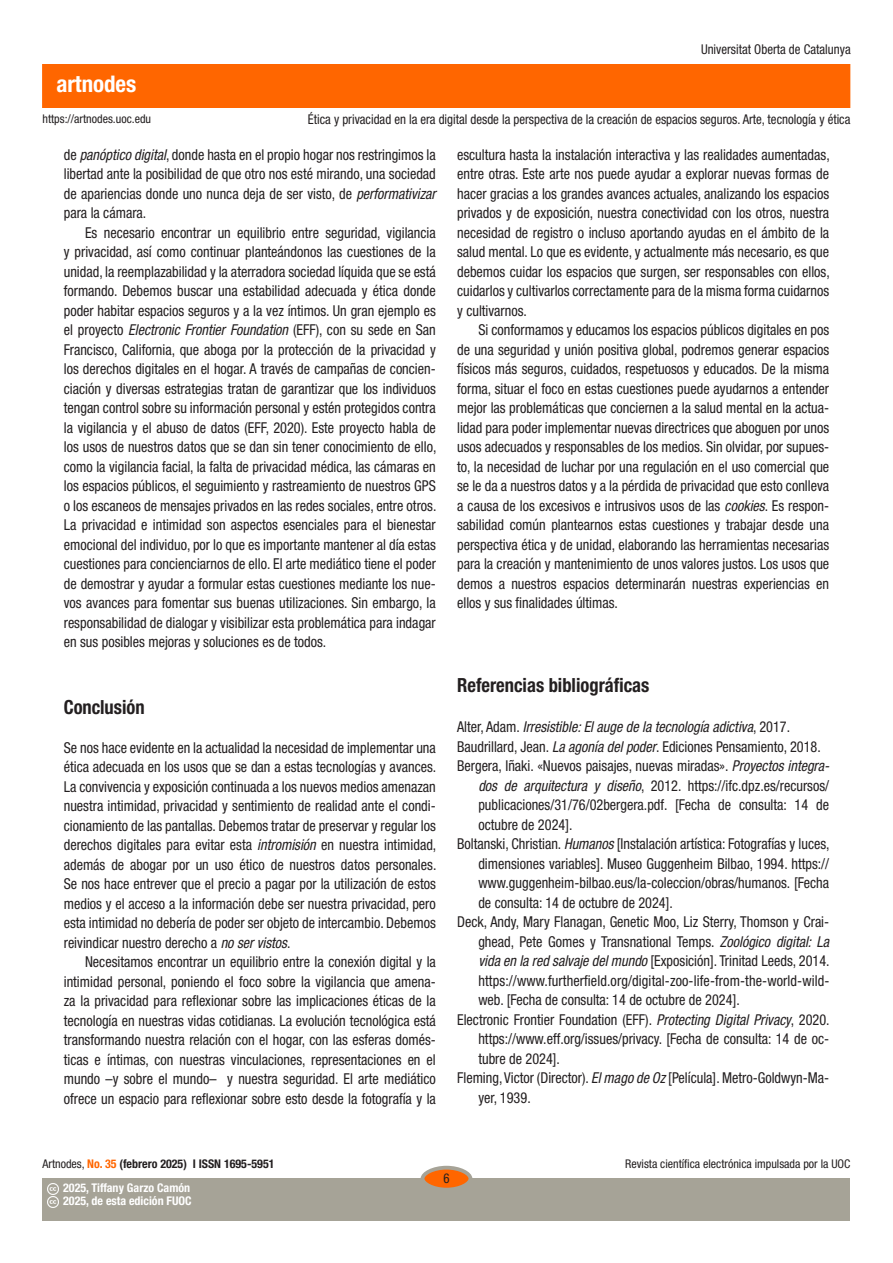
<style>
.page{position:relative;width:893px;height:1263px;background:#fff}
.page>*{position:absolute;margin:0;border:0;box-sizing:border-box;transform-origin:0 0}
.t1{font:700 condensed 22.95px "Helvetica Neue LT Std";color:#fff}
._03_apartat_1{font:700 condensed 19.5px "Helvetica Neue LT Std";color:#231f20;scale:.95 1}
._02_texto_base{font:condensed 15px/19.5px "Helvetica Neue LT Std";color:#231f20;text-align:justify;scale:.95 1}
._04_biblio{font:condensed 15px/19.5px "Helvetica Neue LT Std";color:#231f20;text-align:justify;scale:.95 1}
._02_texto_base_1{font:condensed 15px/19.5px "Helvetica Neue LT Std";color:#231f20;text-align:justify;scale:.95 1}
._04_biblio-2{font:italic condensed 15px "Helvetica Neue LT Std";color:#231f20;scale:.95 1}
.t2{font:condensed 13.5px "Helvetica Neue LT Std";color:#231f20;scale:.95 1}
.t3{font:condensed 12px "Helvetica Neue LT Std";color:#231f20}
.t4{font:700 condensed 12px/13.5px "Helvetica Neue LT Std";color:#fff}
.t5{font:700 condensed 12px "Helvetica Neue LT Std";color:#231f20}
.s1{font-style:italic}
.s2{font-style:normal}
.s3{font-weight:400}
.s4{color:#f60}
</style>
<div class="page">
<div style="left:43px;top:65px;width:807px;height:42px;background:#f60"></div>
<div style="left:43px;top:1178px;width:807px;height:42px;background:#a6a397"></div>
<div style="left:422px;top:1168px;width:48px;height:21px;background:#f60;border-radius:50%"></div>
<div style="left:421px;top:1166px;width:51px;height:25px;border:4px solid #a6a397;border-radius:50%"></div>
<svg style="left:47px;top:1183px;width:11px;height:25px"></svg>
<h1 class="t1" style="left:56px;top:69px;width:81px">artnodes</h1>
<p class="t2" style="left:701px;top:42px;width:159px">Universitat Oberta de Catalunya</p>
<p class="t2" style="left:308px;top:112px;width:573px">Ética y privacidad en la era digital desde la perspectiva de la creación de espacios seguros. Arte, tecnología y ética</p>
<p class="_02_texto_base" style="left:64px;top:144px;width:393px">de <span class="s1">panóptico digital</span>, donde hasta en el propio hogar nos restringimos la libertad ante la posibilidad de que otro nos esté mirando, una sociedad de apariencias donde uno nunca deja de ser visto, de <span class="s1">performativizar </span>para la cámara.</p>
<p class="_02_texto_base" style="left:64px;top:222px;width:394px;text-indent:21px">Es necesario encontrar un equilibrio entre seguridad, vigilancia y privacidad, así como continuar planteándonos las cuestiones de la unidad, la reemplazabilidad y la aterradora sociedad líquida que se está formando. Debemos buscar una estabilidad adecuada y ética donde poder habitar espacios seguros y a la vez íntimos. Un gran ejemplo es el proyecto <span class="s1">Electronic Frontier Foundation</span> (EFF), con su sede en San Francisco, California, que aboga por la protección de la privacidad y los derechos digitales en el hogar. A través de campañas de concien&shy;ciación y diversas estrategias tratan de garantizar que los individuos tengan control sobre su información personal y estén protegidos contra la vigilancia y el abuso de datos (EFF, 2020). Este proyecto habla de los usos de nuestros datos que se dan sin tener conocimiento de ello, como la vigilancia facial, la falta de privacidad médica, las cámaras en los espacios públicos, el seguimiento y rastreamiento de nuestros GPS o los escaneos de mensajes privados en las redes sociales, entre otros.<br>La privacidad e intimidad son aspectos esenciales para el bienestar emocional del individuo, por lo que es importante mantener al día estas cuestiones para concienciarnos de ello. El arte mediático tiene el poder de demostrar y ayudar a formular estas cuestiones mediante los nue&shy;vos avances para fomentar sus buenas utilizaciones. Sin embargo, la responsabilidad de dialogar y visibilizar esta problemática para indagar en sus posibles mejoras y soluciones es de todos.</p>
<p class="t3" style="left:43px;top:112px;width:110px">https://artnodes.uoc.edu</p>
<p class="_02_texto_base" style="left:457px;top:144px;width:394px">escultura hasta la instalación interactiva y las realidades aumentadas, entre otras. Este arte nos puede ayudar a explorar nuevas formas de hacer gracias a los grandes avances actuales, analizando los espacios privados y de exposición, nuestra conectividad con los otros, nuestra necesidad de registro o incluso aportando ayudas en el ámbito de la salud mental. Lo que es evidente, y actualmente más necesario, es que debemos cuidar los espacios que surgen, ser responsables con ellos, cuidarlos y cultivarlos correctamente para de la misma forma cuidarnos y cultivarnos.</p>
<p class="_02_texto_base" style="left:457px;top:320px;width:393px;text-indent:21px">Si conformamos y educamos los espacios públicos digitales en pos de una seguridad y unión positiva global, podremos generar espacios físicos más seguros, cuidados, respetuosos y educados. De la misma forma, situar el foco en estas cuestiones puede ayudarnos a entender mejor las problemáticas que conciernen a la salud mental en la actua&shy;lidad para poder implementar nuevas directrices que aboguen por unos usos adecuados y responsables de los medios. Sin olvidar, por supues&shy;to, la necesidad de luchar por una regulación en el uso comercial que se le da a nuestros datos y a la pérdida de privacidad que esto conlleva a causa de los excesivos e intrusivos usos de las <span class="s1">cookies</span>. Es respon&shy;sabilidad común plantearnos estas cuestiones y trabajar desde una perspectiva ética y de unidad, elaborando las herramientas necesarias para la creación y mantenimiento de unos valores justos. Los usos que demos a nuestros espacios determinarán nuestras experiencias en ellos y sus finalidades últimas.</p>
<h2 class="_03_apartat_1" style="left:64px;top:695px;width:87px">Conclusión</h2>
<p class="_02_texto_base_1" style="left:64px;top:737px;width:394px">Se nos hace evidente en la actualidad la necesidad de implementar una ética adecuada en los usos que se dan a estas tecnologías y avances.<br>La convivencia y exposición continuada a los nuevos medios amenazan nuestra intimidad, privacidad y sentimiento de realidad ante el condi&shy;cionamiento de las pantallas. Debemos tratar de preservar y regular los derechos digitales para evitar esta <span class="s1">intromisión</span> en nuestra intimidad, además de abogar por un uso ético de nuestros datos personales.<br>Se nos hace entrever que el precio a pagar por la utilización de estos medios y el acceso a la información debe ser nuestra privacidad, pero esta intimidad no debería de poder ser objeto de intercambio. Debemos reivindicar nuestro derecho a <span class="s1">no ser vistos</span>.</p>
<p class="_02_texto_base" style="left:64px;top:952px;width:393px;text-indent:21px">Necesitamos encontrar un equilibrio entre la conexión digital y la intimidad personal, poniendo el foco sobre la vigilancia que amena&shy;za la privacidad para reflexionar sobre las implicaciones éticas de la tecnología en nuestras vidas cotidianas. La evolución tecnológica está transformando nuestra relación con el hogar, con las esferas domés&shy;ticas e íntimas, con nuestras vinculaciones, representaciones en el mundo –y sobre el mundo– y nuestra seguridad. El arte mediático ofrece un espacio para reflexionar sobre esto desde la fotografía y la</p>
<h2 class="_03_apartat_1" style="left:457px;top:673px;width:204px">Referencias bibliográficas</h2>
<p class="_04_biblio-2" style="left:457px;top:718px;width:352px"><span class="s2">Alter, Adam.</span> Irresistible: El auge de la tecnología adictiva<span class="s2">, 2017.</span></p>
<p class="_04_biblio" style="left:457px;top:737px;width:384px">Baudrillard, Jean. <span class="s1">La agonía del poder</span>. Ediciones Pensamiento, 2018.</p>
<p class="_04_biblio" style="left:478px;top:756px;width:371px;text-indent:-21px">Bergera, Iñaki. «Nuevos paisajes, nuevas miradas». <span class="s1">Proyectos integra&shy;dos de arquitectura y diseño</span>, 2012. https://ifc.dpz.es/recursos/ publicaciones/31/76/02bergera.pdf. [Fecha de consulta: 14 de octubre de 2024].</p>
<p class="_04_biblio" style="left:478px;top:834px;width:371px;text-indent:-21px">Boltanski, Christian. <span class="s1">Humanos</span> [Instalación artística: Fotografías y luces, dimensiones variables]. Museo Guggenheim Bilbao, 1994. https:// www.guggenheim-bilbao.eus/la-coleccion/obras/humanos. [Fecha de consulta: 14 de octubre de 2024].</p>
<p class="_04_biblio" style="left:478px;top:912px;width:371px;text-indent:-21px">Deck, Andy, Mary Flanagan, Genetic Moo, Liz Sterry, Thomson y Crai&shy;ghead, Pete Gomes y Transnational Temps. <span class="s1">Zoológico digital: La vida en la red salvaje del mundo</span> [Exposición]. Trinitad Leeds, 2014. https://www.furtherfield.org/digital-zoo-life-from-the-world-wild&shy;web. [Fecha de consulta: 14 de octubre de 2024].</p>
<p class="_04_biblio" style="left:478px;top:1010px;width:371px;text-indent:-21px">Electronic Frontier Foundation (EFF). <span class="s1">Protecting Digital Privacy</span>, 2020. https://www.eff.org/issues/privacy. [Fecha de consulta: 14 de oc&shy;tubre de 2024].</p>
<p class="_04_biblio" style="left:478px;top:1068px;width:371px;text-indent:-21px">Fleming, Victor (Director). <span class="s1">El mago de Oz</span> [Película]. Metro-Goldwyn-Ma&shy;yer, 1939.</p>
<p class="t5" style="left:43px;top:1157px;width:234px"><span class="s3">Artnodes,</span> <span class="s4">No. 35</span> (febrero 2025) I ISSN 1695-5951</p>
<p class="t3" style="left:625px;top:1157px;width:227px">Revista científica electrónica impulsada por la UOC</p>
<p class="t4" style="left:63px;top:1181px;width:130px">2025, Tiffany Garzo Camón<br>2025, de esta edición FUOC</p>
<p class="t2" style="left:443px;top:1171px;width:8px">6</p>
</div>
